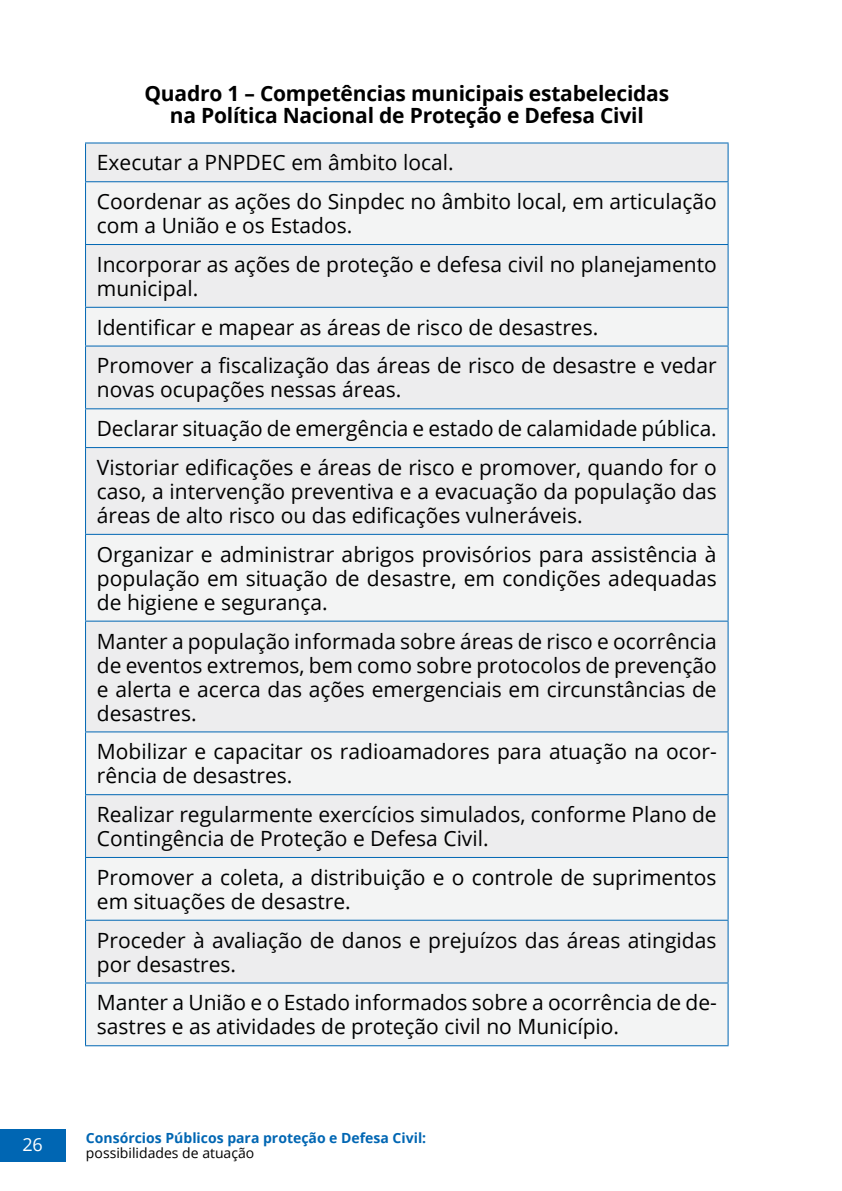
<style>
.page{position:relative;width:842px;height:1191px;background:#fff}
.page>*{position:absolute;margin:0;border:0;box-sizing:border-box;transform-origin:0 0}
.t1{font:21px/24px "Open Sans";color:#000}
.t2{font:700 21px/22px "Open Sans";letter-spacing:-.01em;color:#000;text-align:center}
.t3{font:18px "Open Sans";color:#fff}
.t4{font:700 14px "Open Sans";color:#0066b3}
.t5{font:14px "Open Sans";color:#000}
</style>
<div class="page">
<div style="left:0;top:1129px;width:65px;height:33px;background:#0066b3"></div>
<div style="left:86px;top:143px;width:642px;height:38px;background:#ededee"></div>
<div style="left:86px;top:182px;width:642px;height:863px;background:#ededee"></div>
<hr style="left:85px;top:142px;width:644px;height:1px;background:#0066b3">
<hr style="left:85px;top:143px;width:1px;height:38px;background:#0066b3">
<hr style="left:728px;top:143px;width:1px;height:38px;background:#0066b3">
<hr style="left:85px;top:181px;width:644px;height:1px;background:#0066b3">
<hr style="left:85px;top:182px;width:1px;height:62px;background:#0066b3">
<hr style="left:728px;top:182px;width:1px;height:62px;background:#0066b3">
<hr style="left:85px;top:244px;width:644px;height:1px;background:#0066b3">
<hr style="left:85px;top:245px;width:1px;height:62px;background:#0066b3">
<hr style="left:728px;top:245px;width:1px;height:62px;background:#0066b3">
<hr style="left:85px;top:307px;width:644px;height:1px;background:#0066b3">
<hr style="left:85px;top:308px;width:1px;height:37px;background:#0066b3">
<hr style="left:728px;top:308px;width:1px;height:37px;background:#0066b3">
<hr style="left:85px;top:345px;width:644px;height:1px;background:#0066b3">
<hr style="left:85px;top:346px;width:1px;height:62px;background:#0066b3">
<hr style="left:728px;top:346px;width:1px;height:62px;background:#0066b3">
<hr style="left:85px;top:408px;width:644px;height:1px;background:#0066b3">
<hr style="left:85px;top:409px;width:1px;height:38px;background:#0066b3">
<hr style="left:728px;top:409px;width:1px;height:38px;background:#0066b3">
<hr style="left:85px;top:447px;width:644px;height:1px;background:#0066b3">
<hr style="left:85px;top:448px;width:1px;height:86px;background:#0066b3">
<hr style="left:728px;top:448px;width:1px;height:86px;background:#0066b3">
<hr style="left:85px;top:534px;width:644px;height:1px;background:#0066b3">
<hr style="left:85px;top:535px;width:1px;height:85px;background:#0066b3">
<hr style="left:728px;top:535px;width:1px;height:85px;background:#0066b3">
<hr style="left:85px;top:620px;width:644px;height:1px;background:#0066b3">
<hr style="left:85px;top:621px;width:1px;height:110px;background:#0066b3">
<hr style="left:728px;top:621px;width:1px;height:110px;background:#0066b3">
<hr style="left:85px;top:731px;width:644px;height:1px;background:#0066b3">
<hr style="left:85px;top:732px;width:1px;height:62px;background:#0066b3">
<hr style="left:728px;top:732px;width:1px;height:62px;background:#0066b3">
<hr style="left:85px;top:794px;width:644px;height:1px;background:#0066b3">
<hr style="left:85px;top:795px;width:1px;height:62px;background:#0066b3">
<hr style="left:728px;top:795px;width:1px;height:62px;background:#0066b3">
<hr style="left:85px;top:857px;width:644px;height:1px;background:#0066b3">
<hr style="left:85px;top:858px;width:1px;height:61px;background:#0066b3">
<hr style="left:728px;top:858px;width:1px;height:61px;background:#0066b3">
<hr style="left:85px;top:919px;width:644px;height:1px;background:#0066b3">
<hr style="left:85px;top:920px;width:1px;height:62px;background:#0066b3">
<hr style="left:728px;top:920px;width:1px;height:62px;background:#0066b3">
<hr style="left:85px;top:982px;width:644px;height:1px;background:#0066b3">
<hr style="left:85px;top:983px;width:1px;height:62px;background:#0066b3">
<hr style="left:728px;top:983px;width:1px;height:62px;background:#0066b3">
<hr style="left:85px;top:1045px;width:644px;height:1px;background:#0066b3">
<p class="t3" style="left:22px;top:1132px;width:22px">26</p>
<p class="t2" style="left:144px;top:82px;width:526px">Quadro 1 – Competências municipais estabelecidas na Política Nacional de Proteção e Defesa Civil</p>
<p class="t1" style="left:97px;top:143px;width:621px;line-height:38.8px">Executar a PNPDEC em âmbito local.<br>Coordenar as ações do Sinpdec no âmbito local, em articulação</p>
<p class="t1" style="left:97px;top:206px;width:621px;line-height:38.8px">com a União e os Estados.<br>Incorporar as ações de proteção e defesa civil no planejamento</p>
<p class="t1" style="left:97px;top:268px;width:621px;line-height:38.8px">municipal.<br>Identificar e mapear as áreas de risco de desastres.<br>Promover a fiscalização das áreas de risco de desastre e vedar</p>
<p class="t1" style="left:97px;top:370px;width:621px;line-height:38.8px">novas ocupações nessas áreas.<br>Declarar situação de emergência e estado de calamidade pública.<br>Vistoriar edificações e áreas de risco e promover, quando for o</p>
<p class="t1" style="left:97px;top:479px;width:621px">caso, a intervenção preventiva e a evacuação da população das áreas de alto risco ou das edificações vulneráveis.</p>
<p class="t1" style="left:97px;top:541px;width:621px;text-align:justify">Organizar e administrar abrigos provisórios para assistência à população em situação de desastre, em condições adequadas de higiene e segurança.</p>
<p class="t1" style="left:97px;top:628px;width:621px;text-align:justify">Manter a população informada sobre áreas de risco e ocorrência de eventos extremos, bem como sobre protocolos de prevenção e alerta e acerca das ações emergenciais em circunstâncias de desastres.</p>
<p class="t1" style="left:97px;top:739px;width:621px">Mobilizar e capacitar os radioamadores para atuação na ocor&shy;rência de desastres.</p>
<p class="t1" style="left:97px;top:802px;width:621px">Realizar regularmente exercícios simulados, conforme Plano de<br>Contingência de Proteção e Defesa Civil.</p>
<p class="t1" style="left:97px;top:864px;width:621px">Promover a coleta, a distribuição e o controle de suprimentos em situações de desastre.</p>
<p class="t1" style="left:97px;top:927px;width:621px">Proceder à avaliação de danos e prejuízos das áreas atingidas por desastres.</p>
<p class="t1" style="left:97px;top:990px;width:621px">Manter a União e o Estado informados sobre a ocorrência de de&shy;sastres e as atividades de proteção civil no Município.</p>
<p class="t4" style="left:86px;top:1128px;width:342px">Consórcios Públicos para proteção e Defesa Civil:</p>
<p class="t5" style="left:86px;top:1143px;width:170px">possibilidades de atuação</p>
</div>
